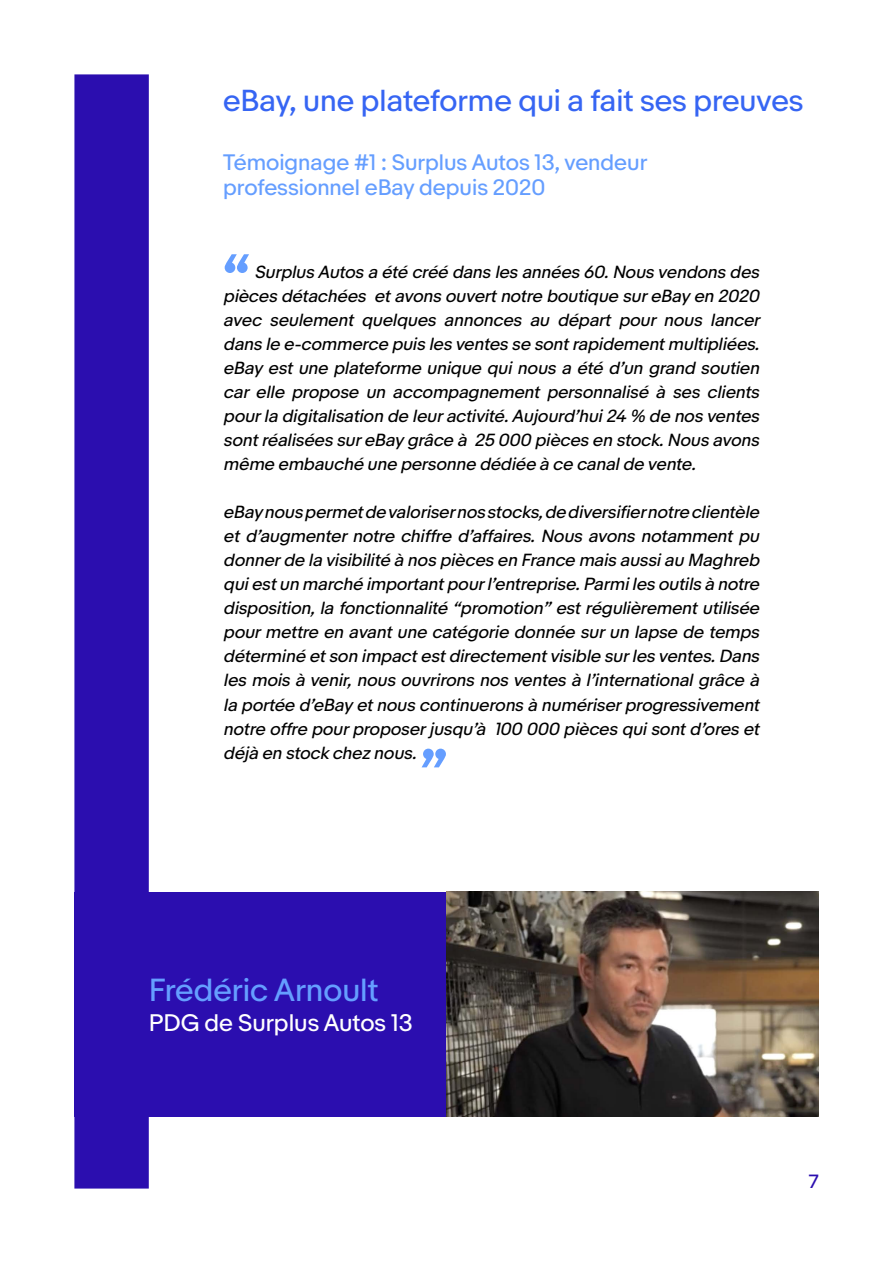
<style>
.page{position:relative;width:893px;height:1263px;background:#fff}
.page>*{position:absolute;margin:0;border:0;box-sizing:border-box;transform-origin:0 0}
.t1{font:700 52.5px "Market Sans";color:#659eff}
.t2{font:30px "Market Sans";color:#659eff}
.t3{font:28.5px "Market Sans";color:#3665f3}
.t4{font:22.5px "Market Sans";color:#fff}
.t5{font:21px/25.2px "Market Sans";color:#659eff}
.t6{font:18px "Market Sans";color:#2b0eaf}
.t7{font:italic 16.5px/24px "Market Sans";color:#000;text-align:justify}
</style>
<div class="page">
<div style="left:74px;top:74px;width:75px;height:1114px;background:#2b0eaf"></div>
<div style="left:74px;top:892px;width:372px;height:224px;background:#2b0eaf"></div>
<img style="left:446px;top:892px;width:373px;height:224px">
<h3 class="t3" style="left:223px;top:83px;width:582px">eBay, une plateforme qui a fait ses preuves</h3>
<p class="t5" style="left:223px;top:150px;width:426px">Témoignage #1 : Surplus Autos 13, vendeur professionnel eBay depuis 2020</p>
<h1 class="t1" style="left:223px;top:242px;width:28px">“</h1>
<p class="t7" style="left:223px;top:261px;width:542px;text-indent:31px">Surplus Autos a été créé dans les années 60.Nous vendons des pièces détachées etavons ouvertnotre boutique sureBay en 2020 avec seulement quelques annonces au départ pour nous lancer dans le e-commerce puis les ventes se sontrapidementmultipliées. eBay est une plateforme unique qui nous a été d’un grand soutien car elle propose un accompagnement personnalisé à ses clients pourla digitalisation de leuractivité.Aujourd’hui24 % de nos ventes sontréalisées sureBay grâce à 25 000 pièces en stock.Nous avons même embauché une personne dédiée à ce canalde vente.</p>
<p class="t7" style="left:223px;top:501px;width:541px">eBay nous permetde valorisernos stocks,de diversifiernotre clientèle et d’augmenter notre chiffre d’affaires. Nous avons notamment pu donnerde la visibilité à nos pièces en France mais aussiau Maghreb quiestun marché importantpourl’entreprise.Parmiles outils à notre disposition, la fonctionnalité “promotion” est régulièrement utilisée pourmettre en avant une catégorie donnée surun lapse de temps déterminé etson impactestdirectementvisible surles ventes.Dans les mois à venir, nous ouvrirons nos ventes à l’international grâce à la portée d’eBay etnous continuerons à numériserprogressivement notre offre pourproposerjusqu’à 100 000 pièces quisontd’ores et déjà en stock chez nous.</p>
<h1 class="t1" style="left:420px;top:737px;width:29px">”</h1>
<h2 class="t2" style="left:149px;top:972px;width:231px">Frédéric Arnoult</h2>
<h3 class="t4" style="left:149px;top:1009px;width:265px">PDG de Surplus Autos 13</h3>
<p class="t6" style="left:809px;top:1170px;width:11px">7</p>
</div>
